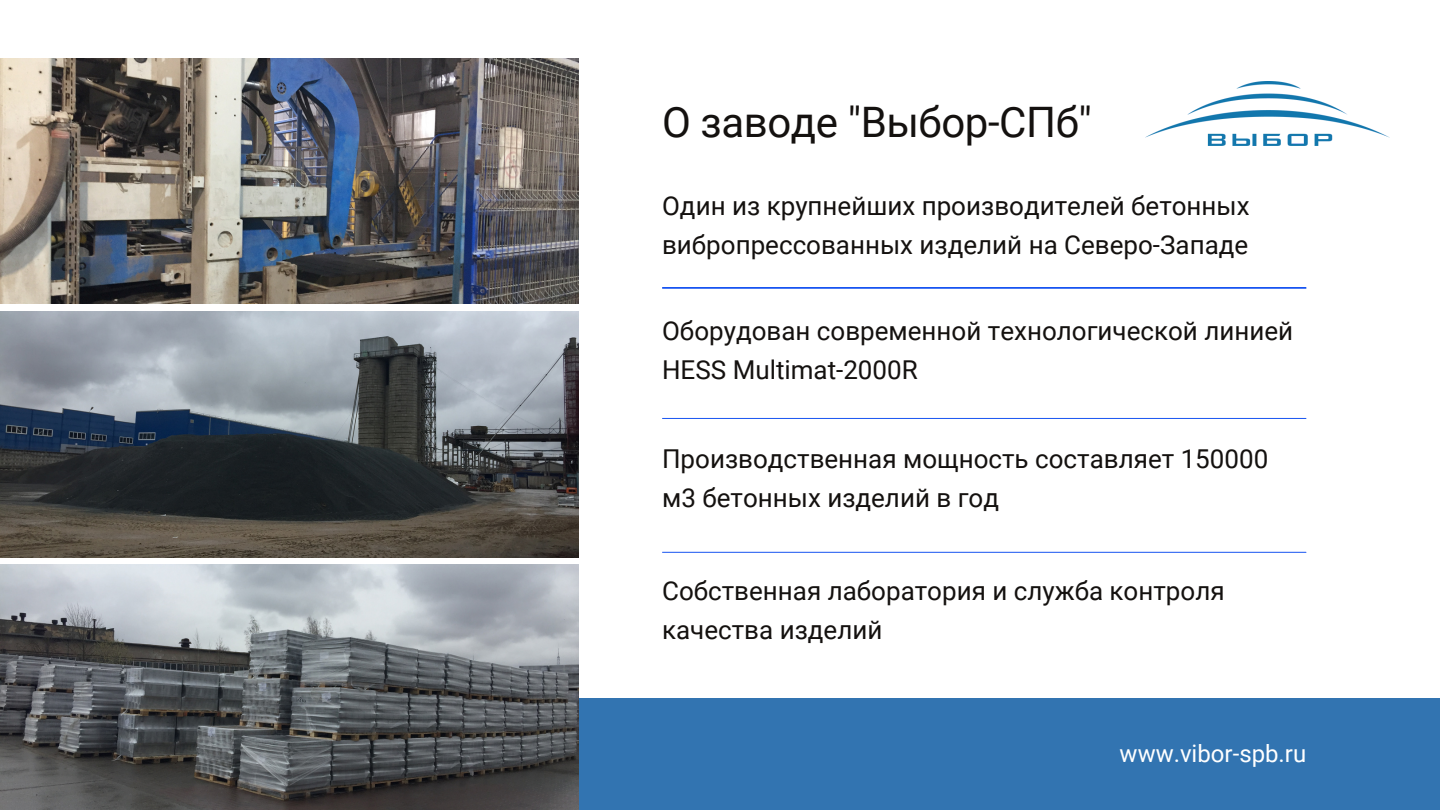
<style>
.page{position:relative;width:1440px;height:810px;background:#fff}
.page>*{position:absolute;margin:0;border:0;box-sizing:border-box;transform-origin:0 0}
.t1{font:42px "Roboto";letter-spacing:-.01em;color:#14110f}
.t2{font:26px/39px "Roboto";color:#14110f}
.t3{font:24px "Roboto";color:#fff}
</style>
<div class="page">
<div style="left:1px;top:698px;width:1439px;height:112px;background:#3274b1"></div>
<img style="left:0;top:59px;width:579px;height:245px">
<img style="left:0;top:311px;width:579px;height:246px">
<img style="left:0;top:565px;width:579px;height:245px">
<hr style="left:662px;top:287px;width:644px;height:1px;background:#1754f1">
<hr style="left:662px;top:288px;width:644px;height:1px;background:#1754f1">
<hr style="left:662px;top:418px;width:644px;height:1px;background:#1754f1">
<hr style="left:662px;top:552px;width:644px;height:1px;background:#1754f1">
<img style="left:1145px;top:81px;width:245px;height:65px">
<p class="t1" style="left:662px;top:99px;width:431px">О заводе "Выбор-СПб"</p>
<p class="t2" style="left:662px;top:187px;width:589px">Один из крупнейших производителей бетонных вибропрессованных изделий на Северо-Западе</p>
<p class="t2" style="left:662px;top:311px;width:633px">Оборудован современной технологической линией<br>HESS Multimat-2000R</p>
<p class="t2" style="left:662px;top:440px;width:608px">Производственная мощность составляет 150000 м3 бетонных изделий в год</p>
<p class="t2" style="left:662px;top:572px;width:564px">Собственная лаборатория и служба контроля качества изделий</p>
<p class="t3" style="left:1120px;top:740px;width:188px">www.vibor-spb.ru</p>
</div>
